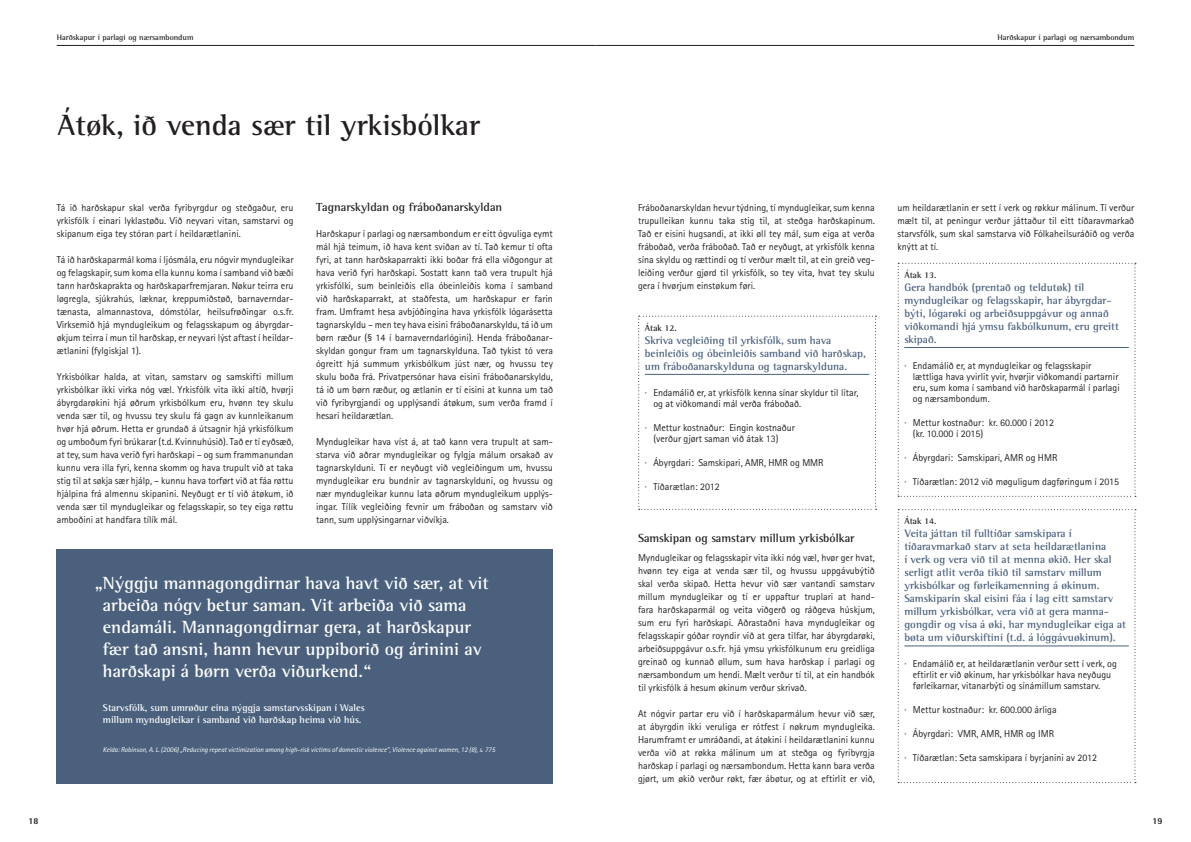
<style>
.page{position:relative;width:1191px;height:842px;background:#fff}
.page>*{position:absolute;margin:0;border:0;box-sizing:border-box;transform-origin:0 0}
.t1{font:700 30px "Rotis Semi Serif";color:#231f20}
.t2{font:700 18px/22px "Rotis Semi Serif";color:#fff}
.t3{font:700 12px "Rotis Semi Serif";color:#231f20}
.t4{font:700 11px/13px "Rotis Semi Serif";color:#4a607d}
.t5{font:10px/13px "Rotis Sans Serif";color:#231f20;text-align:justify}
.t6{font:700 10px/12px "Rotis Semi Serif";color:#fff}
.t7{font:700 9px "Rotis Semi Serif";color:#231f20}
.t8{font:800 9px "Rotis Semi Sans";color:#231f20}
.t9{font:700 8px "Rotis Semi Serif";color:#231f20}
.t10{font:italic 7px "Rotis Sans Serif";color:#fff}
</style>
<div class="page">
<hr style="left:57px;top:45px;width:538px;height:1px;background:#231f20">
<hr style="left:595px;top:45px;width:539px;height:1px;background:#231f20">
<svg style="left:638px;top:316px;width:238px;height:194px"></svg>
<svg style="left:897px;top:263px;width:239px;height:234px"></svg>
<svg style="left:897px;top:509px;width:239px;height:274px"></svg>
<div style="left:57px;top:549px;width:496px;height:234px;background:#4a607d"></div>
<p class="t9" style="left:57px;top:33px;width:138px">Harðskapur í parlagi og nærsambondum</p>
<p class="t9" style="left:997px;top:33px;width:138px">Harðskapur í parlagi og nærsambondum</p>
<h1 class="t1" style="left:58px;top:107px;width:424px">Átøk, ið venda sær til yrkisbólkar</h1>
<p class="t5" style="left:57px;top:201px;width:238px">Tá ið harðskapur skal verða fyribyrgdur og steðgaður, eru yrkisfólk í einari lyklastøðu. Við neyvari vitan, samstarvi og skipanum eiga tey stóran part í heildarætlanini.</p>
<p class="t5" style="left:57px;top:253px;width:238px">Tá ið harðskaparmál koma í ljósmála, eru nógvir myndugleikar og felagskapir, sum koma ella kunnu koma í samband við bæði tann harðskaprakta og harðskaparfremjaran. Nøkur teirra eru løgregla, sjúkrahús, læknar, kreppumiðstøð, barnaverndar&shy;tænasta, almannastova, dómstólar, heilsufrøðingar o.s.fr.<br>Virksemið hjá myndugleikum og felagsskapum og ábyrgdar&shy;økjum teirra í mun til harðskap, er neyvari lýst aftast í heildar&shy;ætlanini (fylgiskjal 1).</p>
<p class="t5" style="left:57px;top:370px;width:238px">Yrkisbólkar halda, at vitan, samstarv og samskifti millum yrkisbólkar ikki virka nóg væl. Yrkisfólk vita ikki altíð, hvørji ábyrgdarøkini hjá øðrum yrkisbólkum eru, hvønn tey skulu venda sær til, og hvussu tey skulu fá gagn av kunnleikanum hvør hjá øðrum. Hetta er grundað á útsagnir hjá yrkisfólkum og umboðum fyri brúkarar (t.d. Kvinnuhúsið). Tað er tí eyðsæð, at tey, sum hava verið fyri harðskapi – og sum frammanundan kunnu vera illa fyri, kenna skomm og hava trupult við at taka stig til at søkja sær hjálp, – kunnu hava torført við at fáa røttu hjálpina frá almennu skipanini. Neyðugt er tí við átøkum, ið venda sær til myndugleikar og felagsskapir, so tey eiga røttu amboðini at handfara tílík mál.</p>
<p class="t3" style="left:316px;top:199px;width:188px">Tagnarskyldan og fráboðanarskyldan</p>
<p class="t5" style="left:316px;top:227px;width:238px">Harðskapur í parlagi og nærsambondum er eitt ógvuliga eymt mál hjá teimum, ið hava kent sviðan av tí. Tað kemur tí ofta fyri, at tann harðskaparrakti ikki boðar frá ella viðgongur at hava verið fyri harðskapi. Sostatt kann tað vera trupult hjá yrkisfólki, sum beinleiðis ella óbeinleiðis koma í samband við harðskaparrakt, at staðfesta, um harðskapur er farin fram. Umframt hesa avbjóðingina hava yrkisfólk lógarásetta tagnarskyldu – men tey hava eisini fráboðanarskyldu, tá ið um børn ræður (§ 14 í barnaverndarlógini). Henda fráboðanar&shy;skyldan gongur fram um tagnarskylduna. Tað tykist tó vera ógreitt hjá summum yrkisbólkum júst nær, og hvussu tey skulu boða frá. Privatpersónar hava eisini fráboðanarskyldu, tá ið um børn ræður, og ætlanin er tí eisini at kunna um tað við fyribyrgjandi og upplýsandi átøkum, sum verða framd í hesari heildarætlan.</p>
<p class="t5" style="left:316px;top:435px;width:238px">Myndugleikar hava víst á, at tað kann vera trupult at sam&shy;starva við aðrar myndugleikar og fylgja málum orsakað av tagnarskylduni. Tí er neyðugt við vegleiðingum um, hvussu myndugleikar eru bundnir av tagnarskylduni, og hvussu og nær myndugleikar kunnu lata øðrum myndugleikum upplýs&shy;ingar. Tílík vegleiðing fevnir um fráboðan og samstarv við tann, sum upplýsingarnar viðvíkja.</p>
<h2 class="t2" style="left:103px;top:571px;width:387px;text-indent:-8px">„Nýggju mannagongdirnar hava havt við sær, at vit arbeiða nógv betur saman. Vit arbeiða við sama endamáli. Mannagongdirnar gera, at harðskapur fær tað ansni, hann hevur uppiborið og árinini av harðskapi á børn verða viðurkend.“</h2>
<p class="t6" style="left:103px;top:701px;width:263px">Starvsfólk, sum umrøður eina nýggja samstarvsskipan í Wales millum myndugleikar í samband við harðskap heima við hús.</p>
<p class="t10" style="left:103px;top:745px;width:394px">Kelda: Robinson, A. L. (2006) „Reducing repeat victimization among high-risk victims of domestic violence“, Violence against women, 12 (8), s. 775</p>
<p class="t5" style="left:638px;top:201px;width:238px">Fráboðanarskyldan hevur týdning, tí myndugleikar, sum kenna trupulleikan kunnu taka stig til, at steðga harðskapinum.<br>Tað er eisini hugsandi, at ikki øll tey mál, sum eiga at verða fráboðað, verða fráboðað. Tað er neyðugt, at yrkisfólk kenna sína skyldu og rættindi og tí verður mælt til, at ein greið veg&shy;leiðing verður gjørd til yrkisfólk, so tey vita, hvat tey skulu gera í hvørjum einstøkum føri.</p>
<p class="t5" style="left:897px;top:201px;width:238px">um heildarætlanin er sett í verk og røkkur málinum. Tí verður mælt til, at peningur verður játtaður til eitt tíðaravmarkað starvsfólk, sum skal samstarva við Fólkaheilsuráðið og verða knýtt at tí.</p>
<p class="t7" style="left:645px;top:322px;width:33px">Átak 12.</p>
<p class="t4" style="left:645px;top:333px;width:223px">Skriva vegleiðing til yrkisfólk, sum hava beinleiðis og óbeinleiðis samband við harðskap, um fráboðanarskylduna og tagnarskylduna.</p>
<p class="t5" style="left:653px;top:387px;width:207px;line-height:11px;text-indent:-8px">· Endamálið er, at yrkisfólk kenna sínar skyldur til lítar, og at viðkomandi mál verða fráboðað.</p>
<p class="t5" style="left:653px;top:422px;width:143px;line-height:11px;text-indent:-8px">· Mettur kostnaður: Eingin kostnaður (verður gjørt saman við átak 13)</p>
<p class="t5" style="left:645px;top:456px;width:180px">· Ábyrgdari: Samskipari, AMR, HMR og MMR</p>
<p class="t5" style="left:645px;top:480px;width:76px">· Tíðarætlan: 2012</p>
<p class="t7" style="left:904px;top:269px;width:33px">Átak 13.</p>
<p class="t4" style="left:904px;top:280px;width:216px">Gera handbók (prentað og teldutøk) til myndugleikar og felagsskapir, har ábyrgdar&shy;býti, lógarøki og arbeiðsuppgávur og annað viðkomandi hjá ymsu fakbólkunum, eru greitt skipað.</p>
<p class="t5" style="left:913px;top:360px;width:208px;line-height:11px;text-align:left;text-indent:-8px">· Endamálið er, at myndugleikar og felagsskapir lættliga hava yvirlit yvir, hvørjir viðkomandi partarnir eru, sum koma í samband við harðskaparmál í parlagi og nærsambondum.</p>
<p class="t5" style="left:913px;top:417px;width:143px;line-height:11px;text-indent:-8px">· Mettur kostnaður: kr. 60.000 í 2012 (kr. 10.000 í 2015)</p>
<p class="t5" style="left:904px;top:451px;width:154px">· Ábyrgdari: Samskipari, AMR og HMR</p>
<p class="t5" style="left:904px;top:475px;width:216px">· Tíðarætlan: 2012 við møguligum dagføringum í 2015</p>
<p class="t3" style="left:638px;top:531px;width:218px">Samskipan og samstarv millum yrkisbólkar</p>
<p class="t5" style="left:638px;top:551px;width:238px">Myndugleikar og felagsskapir vita ikki nóg væl, hvør ger hvat, hvønn tey eiga at venda sær til, og hvussu uppgávubýtið skal verða skipað. Hetta hevur við sær vantandi samstarv millum myndugleikar og tí er uppaftur truplari at hand&shy;fara harðskaparmál og veita viðgerð og ráðgeva húskjum, sum eru fyri harðskapi. Aðrastaðni hava myndugleikar og felagsskapir góðar royndir við at gera tilfar, har ábyrgdarøki, arbeiðsuppgávur o.s.fr. hjá ymsu yrkisfólkunum eru greidliga greinað og kunnað øllum, sum hava harðskap í parlagi og nærsambondum um hendi. Mælt verður tí til, at ein handbók til yrkisfólk á hesum økinum verður skrivað.</p>
<p class="t5" style="left:638px;top:707px;width:238px">At nógvir partar eru við í harðskaparmálum hevur við sær, at ábyrgdin ikki veruliga er rótfest í nøkrum myndugleika.<br>Harumframt er umráðandi, at átøkini í heildarætlanini kunnu verða við at røkka málinum um at steðga og fyribyrgja harðskap í parlagi og nærsambondum. Hetta kann bara verða gjørt, um økið verður røkt, fær ábøtur, og at eftirlit er við,</p>
<p class="t7" style="left:904px;top:516px;width:33px">Átak 14.</p>
<p class="t4" style="left:904px;top:527px;width:223px">Veita játtan til fulltíðar samskipara í tíðaravmarkað starv at seta heildarætlanina<br>í verk og vera við til at menna økið. Her skal serligt atlit verða tikið til samstarv millum yrkisbólkar og førleikamenning á økinum.<br>Samskiparin skal eisini fáa í lag eitt samstarv millum yrkisbólkar, vera við at gera manna&shy;gongdir og vísa á øki, har myndugleikar eiga at bøta um viðurskiftini (t.d. á lóggávuøkinum).</p>
<p class="t5" style="left:913px;top:658px;width:205px;line-height:11px;text-align:left;text-indent:-8px">· Endamálið er, at heildarætlanin verður sett í verk, og eftirlit er við økinum, har yrkisbólkar hava neyðugu førleikarnar, vitanarbýti og sínámillum samstarv.</p>
<p class="t5" style="left:904px;top:703px;width:154px">· Mettur kostnaður: kr. 600.000 árliga</p>
<p class="t5" style="left:904px;top:727px;width:151px">· Ábyrgdari: VMR, AMR, HMR og IMR</p>
<p class="t5" style="left:904px;top:751px;width:194px">· Tíðarætlan: Seta samskipara í byrjanini av 2012</p>
<p class="t8" style="left:28px;top:815px;width:12px">18</p>
<p class="t8" style="left:1152px;top:815px;width:12px">19</p>
</div>
